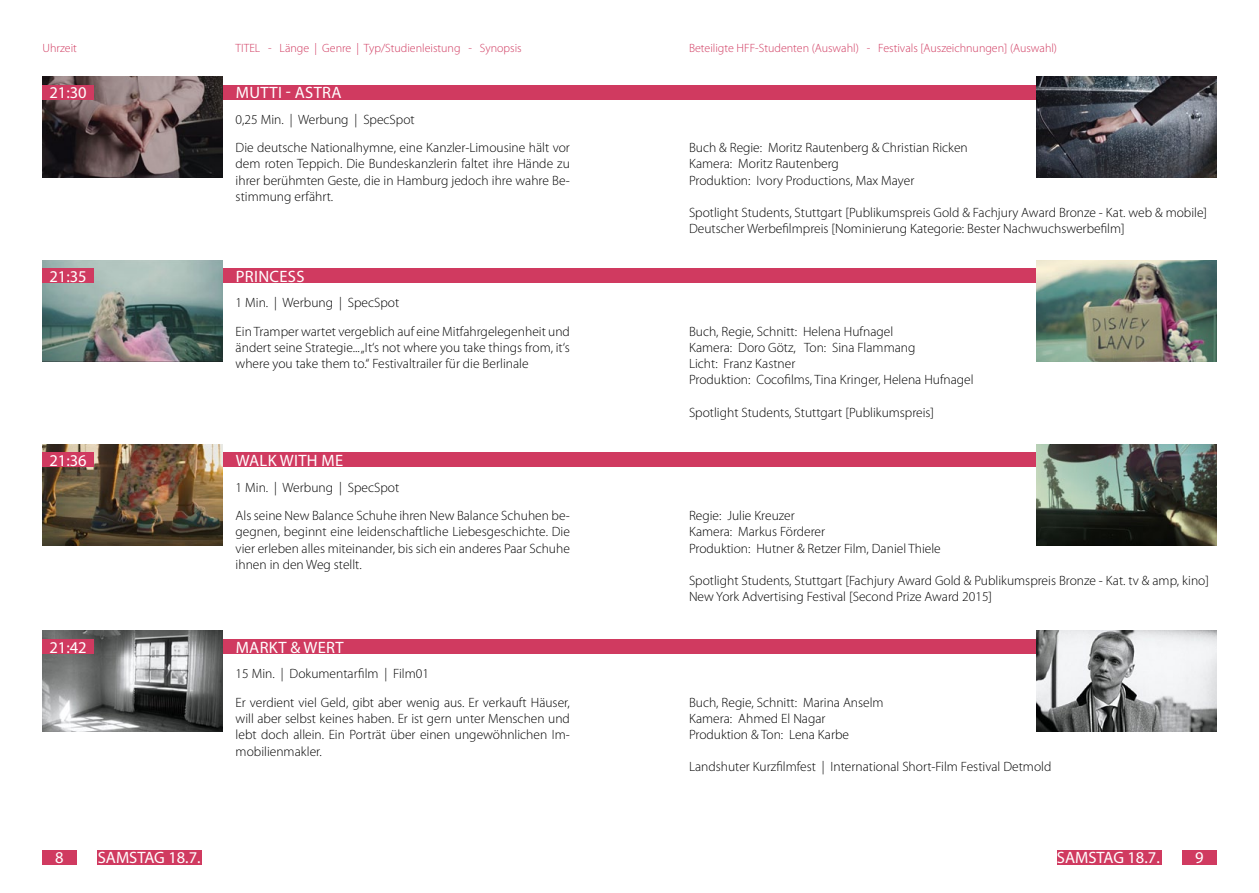
<style>
.page{position:relative;width:1259px;height:893px;background:#fff}
.page>*{position:absolute;margin:0;border:0;box-sizing:border-box;transform-origin:0 0}
.t1{font:16.5px "Myriad Pro";letter-spacing:.02em;color:#fff}
.t2{font:16.5px "Myriad Pro";color:#fff}
.t3{font:300 13.5px/16.2px "Myriad Pro";color:#000}
.t4{font:300 12px "Myriad Pro";color:#d03a60}
</style>
<div class="page">
<div style="left:222px;top:85px;width:51px;height:14px;background:#d03a60"></div>
<div style="left:236px;top:85px;width:402px;height:14px;background:#d03a60"></div>
<img style="left:43px;top:77px;width:179px;height:101px">
<div style="left:43px;top:85px;width:51px;height:14px;background:#d03a60"></div>
<div style="left:43px;top:850px;width:34px;height:14px;background:#d03a60"></div>
<div style="left:98px;top:850px;width:104px;height:14px;background:#d03a60"></div>
<div style="left:222px;top:269px;width:51px;height:14px;background:#d03a60"></div>
<div style="left:236px;top:269px;width:402px;height:14px;background:#d03a60"></div>
<img style="left:43px;top:260px;width:179px;height:101px">
<div style="left:43px;top:269px;width:51px;height:14px;background:#d03a60"></div>
<div style="left:222px;top:453px;width:51px;height:14px;background:#d03a60"></div>
<div style="left:236px;top:453px;width:402px;height:14px;background:#d03a60"></div>
<img style="left:43px;top:444px;width:179px;height:101px">
<div style="left:43px;top:453px;width:51px;height:14px;background:#d03a60"></div>
<div style="left:222px;top:639px;width:51px;height:14px;background:#d03a60"></div>
<div style="left:236px;top:639px;width:402px;height:14px;background:#d03a60"></div>
<img style="left:43px;top:631px;width:179px;height:101px">
<div style="left:43px;top:639px;width:51px;height:14px;background:#d03a60"></div>
<div style="left:621px;top:85px;width:416px;height:14px;background:#d03a60"></div>
<img style="left:1037px;top:77px;width:179px;height:101px">
<div style="left:1182px;top:850px;width:34px;height:14px;background:#d03a60"></div>
<div style="left:1057px;top:850px;width:104px;height:14px;background:#d03a60"></div>
<div style="left:621px;top:269px;width:416px;height:14px;background:#d03a60"></div>
<img style="left:1037px;top:260px;width:179px;height:101px">
<div style="left:621px;top:453px;width:416px;height:14px;background:#d03a60"></div>
<img style="left:1037px;top:444px;width:179px;height:101px">
<div style="left:621px;top:639px;width:416px;height:14px;background:#d03a60"></div>
<img style="left:1037px;top:631px;width:179px;height:101px">
<p class="t4" style="left:43px;top:40px;width:36px">Uhrzeit</p>
<p class="t4" style="left:236px;top:40px;width:6px">TITEL</p>
<p class="t4" style="left:268px;top:40px;width:255px">- Länge | Genre | Typ/Studienleistung - Synopsis</p>
<p class="t1" style="left:49px;top:83px;width:39px">21:30</p>
<p class="t1" style="left:236px;top:83px;width:106px">MUTTI - ASTRA</p>
<p class="t3" style="left:236px;top:105px;width:336px;line-height:28.5px">0,25 Min. | Werbung | SpecSpot<br>Die deutsche Nationalhymne, eine Kanzler-Limousine hält vor</p>
<p class="t3" style="left:236px;top:156px;width:336px;text-align:justify">dem roten Teppich. Die Bundeskanzlerin faltet ihre Hände zu ihrer berühmten Geste, die in Hamburg jedoch ihre wahre Be&shy;stimmung erfährt.</p>
<p class="t1" style="left:49px;top:266px;width:39px">21:35</p>
<p class="t1" style="left:236px;top:266px;width:70px">PRINCESS</p>
<p class="t3" style="left:236px;top:288px;width:336px;line-height:28.5px">1 Min. | Werbung | SpecSpot<br>Ein Tramper wartet vergeblich auf eine Mitfahrgelegenheit und</p>
<p class="t3" style="left:236px;top:339px;width:336px">ändert seine Strategie... „It‘s not where you take things from, it‘s where you take them to.“ Festivaltrailer für die Berlinale</p>
<p class="t1" style="left:49px;top:450px;width:39px">21:36</p>
<p class="t1" style="left:236px;top:450px;width:109px">WALK WITH ME</p>
<p class="t3" style="left:236px;top:473px;width:336px;line-height:28.5px">1 Min. | Werbung | SpecSpot<br>Als seine New Balance Schuhe ihren New Balance Schuhen be-</p>
<p class="t3" style="left:236px;top:523px;width:336px;text-align:justify">gegnen, beginnt eine leidenschaftliche Liebesgeschichte. Die vier erleben alles miteinander, bis sich ein anderes Paar Schuhe ihnen in den Weg stellt.</p>
<p class="t1" style="left:49px;top:637px;width:39px">21:42</p>
<p class="t1" style="left:236px;top:637px;width:109px">MARKT &amp; WERT</p>
<p class="t3" style="left:236px;top:659px;width:336px;line-height:28.5px">15 Min. | Dokumentarfilm | Film01<br>Er verdient viel Geld, gibt aber wenig aus. Er verkauft Häuser,</p>
<p class="t3" style="left:236px;top:710px;width:336px;text-align:justify">will aber selbst keines haben. Er ist gern unter Menschen und lebt doch allein. Ein Porträt über einen ungewöhnlichen I m&shy;mobilienmakler.</p>
<p class="t1" style="left:55px;top:847px;width:10px">8</p>
<p class="t2" style="left:98px;top:847px;width:104px">SAMSTAG 18.7.</p>
<p class="t4" style="left:689px;top:40px;width:370px">Beteiligte HFF-Studenten (Auswahl) - Festivals [Auszeichnungen] (Auswahl)</p>
<p class="t3" style="left:689px;top:139px;width:280px">Buch &amp; Regie: Moritz Rautenberg &amp; Christian Ricken<br>Kamera: Moritz Rautenberg<br>Produktion: Ivory Productions, Max Mayer</p>
<p class="t3" style="left:689px;top:204px;width:520px">Spotlight Students, Stuttgart [Publikumspreis Gold &amp; Fachjury Award Bronze - Kat. web &amp; mobile]<br>Deutscher Werbefilmpreis [Nominierung Kategorie: Bester Nachwuchswerbefilm]</p>
<p class="t3" style="left:689px;top:323px;width:286px">Buch, Regie, Schnitt: Helena H ufnagel<br>Kamera: Doro Götz, Ton: Sina Flammang<br>Licht: Franz Kastner<br>Produktion: Cocofilms, Tina Kringer, Helena H ufnagel</p>
<p class="t3" style="left:689px;top:404px;width:247px">Spotlight Students, Stuttgart [Publikumspreis]</p>
<p class="t3" style="left:689px;top:507px;width:253px">Regie: Julie Kreuzer<br>Kamera: Markus Förderer<br>Produktion: H utner &amp; Retzer Film, Daniel Thiele</p>
<p class="t3" style="left:689px;top:572px;width:521px">Spotlight Students, Stuttgart [Fachjury Award Gold &amp; Publikumspreis Bronze - Kat. tv &amp; amp, kino]<br>N ew York Advertising Festival [Second Prize Award 2015]</p>
<p class="t3" style="left:689px;top:694px;width:196px">Buch, Regie, Schnitt: Marina Anselm<br>Kamera: Ahmed El Nagar<br>Produktion &amp; Ton: Lena Karbe</p>
<p class="t3" style="left:689px;top:759px;width:364px">Landshuter Kurzfilmfest | I nternational Short-Film Festival Detmold</p>
<p class="t2" style="left:1057px;top:847px;width:104px">SAMSTAG 18.7.</p>
<p class="t1" style="left:1195px;top:847px;width:10px">9</p>
</div>
